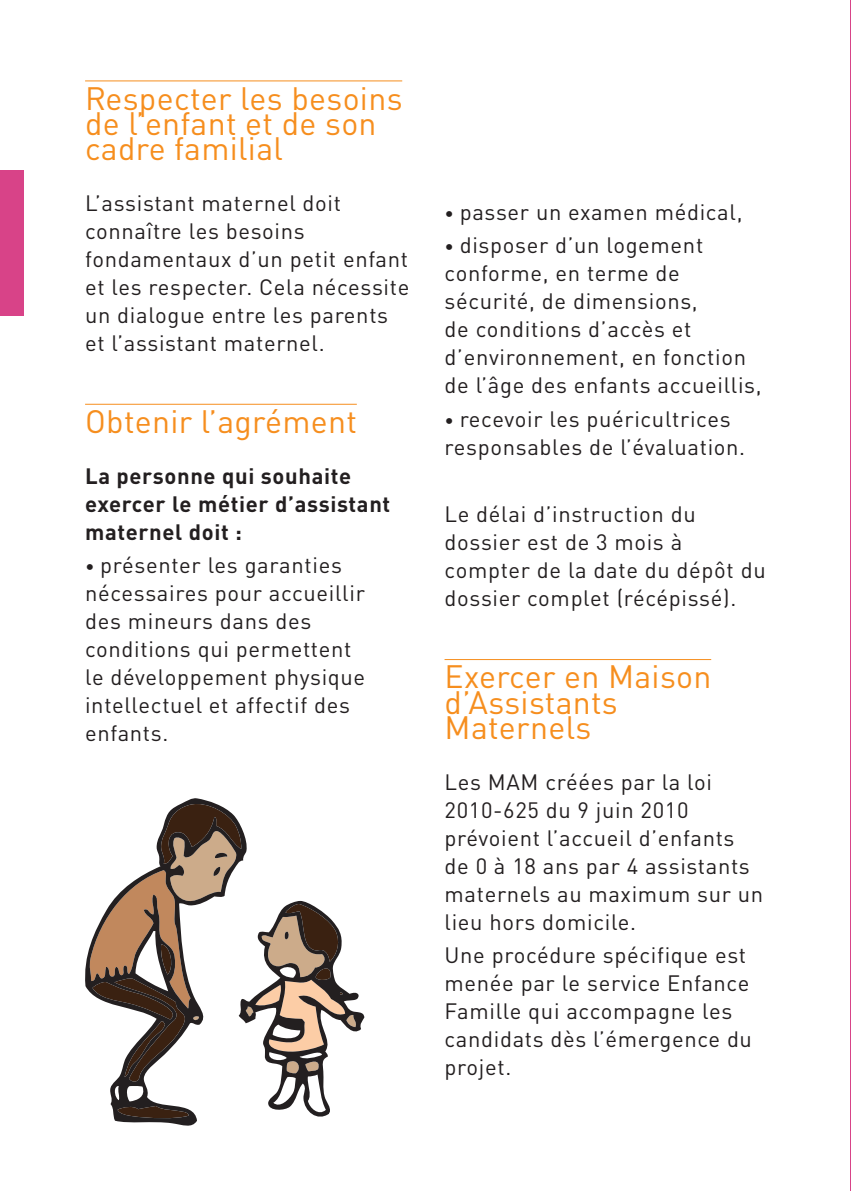
<style>
.page{position:relative;width:851px;height:1191px;background:#fff}
.page>*{position:absolute;margin:0;border:0;box-sizing:border-box;transform-origin:0 0}
.QUESTION{font:32px/25.4px "DINOT";letter-spacing:.01em;color:#f68e1e}
.texte_courant{font:22px/28px "DINOT";letter-spacing:.03em;color:#231f20}
.texte_courant-2{font:700 22px/28px "DINOT";letter-spacing:.03em;color:#231f20}
.s1{font-size:18px}
</style>
<div class="page">
<hr style="left:85px;top:81px;width:317px;height:1px;background:#f68e1e">
<hr style="left:85px;top:404px;width:272px;height:1px;background:#f68e1e">
<hr style="left:444px;top:659px;width:267px;height:1px;background:#f68e1e">
<div style="left:0;top:170px;width:23px;height:146px;background:#d84388"></div>
<svg style="left:248px;top:900px;width:116px;height:217px"></svg>
<svg style="left:85px;top:798px;width:163px;height:328px"></svg>
<p class="QUESTION" style="left:85px;top:85px;width:319px">Respecter les besoins de l’enfant et de son cadre familial</p>
<p class="texte_courant" style="left:85px;top:189px;width:326px">L’assistant maternel doit connaître les besoins fondamentaux d’un petit enfant et les respecter. Cela nécessite un dialogue entre les parents et l’assistant maternel.</p>
<p class="QUESTION" style="left:85px;top:408px;width:273px">Obtenir l’agrément</p>
<p class="texte_courant-2" style="left:85px;top:461px;width:307px">La personne qui souhaite exercer le métier d’assistant maternel doit :</p>
<p class="texte_courant" style="left:85px;top:551px;width:281px"><span class="s1">•</span> présenter les garanties nécessaires pour accueillir des mineurs dans des conditions qui permettent le développement physique intellectuel et affectif des enfants.</p>
<p class="texte_courant" style="left:444px;top:197px;width:299px"><span class="s1">•</span> passer un examen médical,</p>
<p class="texte_courant" style="left:444px;top:231px;width:318px"><span class="s1">•</span> disposer d’un logement conforme, en terme de sécurité, de dimensions,<br>de conditions d’accès et d’environnement, en fonction de l’âge des enfants accueillis,</p>
<p class="texte_courant" style="left:444px;top:405px;width:302px"><span class="s1">•</span> recevoir les puéricultrices responsables de l’évaluation.</p>
<p class="texte_courant" style="left:444px;top:500px;width:322px">Le délai d’instruction du dossier est de 3 mois à compter de la date du dépôt du dossier complet (récépissé).</p>
<p class="QUESTION" style="left:444px;top:663px;width:268px">Exercer en Maison d’Assistants<br>Maternels</p>
<p class="texte_courant" style="left:444px;top:767px;width:320px">Les MAM créées par la loi<br>2010-625 du 9 juin 2010 prévoient l’accueil d’enfants de 0 à 18 ans par 4 assistants maternels au maximum sur un lieu hors domicile.</p>
<p class="texte_courant" style="left:444px;top:941px;width:309px">Une procédure spécifique est menée par le service Enfance<br>Famille qui accompagne les candidats dès l’émergence du projet.</p>
</div>
